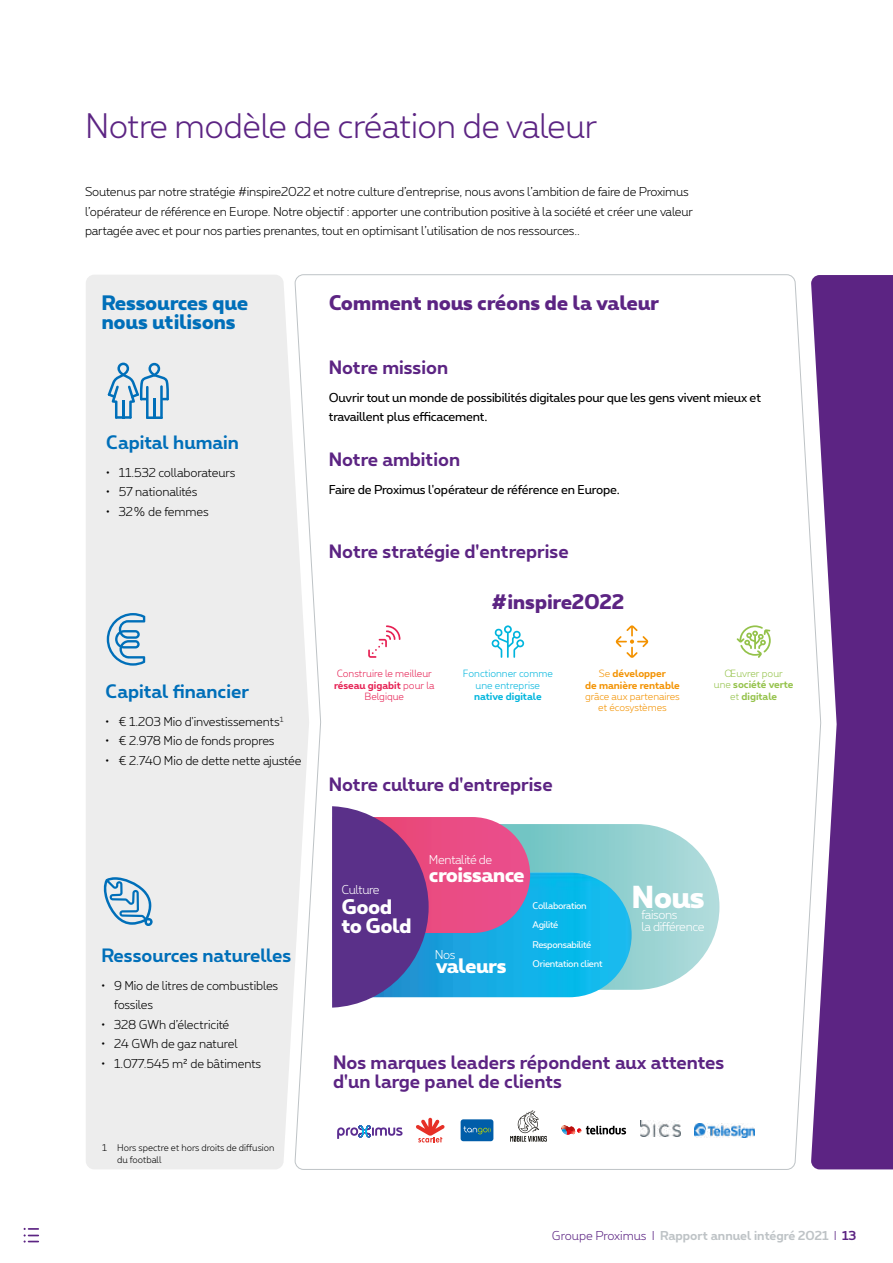
<style>
.page{position:relative;width:893px;height:1263px;background:#fff}
.page>*{position:absolute;margin:0;border:0;box-sizing:border-box;transform-origin:0 0}
.t1{font:300 33px "Proximus";letter-spacing:-.015em;color:#5c2483}
.t2{font:800 29.7px "Proximus";color:#fff}
.t3{font:800 19.5px "Proximus";letter-spacing:-.015em;color:#5c2483}
.t4{font:800 19.5px "Proximus";letter-spacing:-.03em;color:#fff}
.t5{font:800 19.5px/19.5px "Proximus";letter-spacing:-.015em;color:#006fb9}
.t6{font:700 18px/19.5px "Proximus";color:#5c2483}
.t7{font:700 18px "Proximus";color:#006fb9}
.t8{font:300 12px/19.5px "Proximus";letter-spacing:-.015em;color:#000}
.t9{font:12px/19.5px "Proximus";letter-spacing:-.015em;color:#000}
.t10{font:700 12px "Proximus";color:#bec3c6}
.t11{font:300 12px/12px "Proximus";letter-spacing:-.03em;color:#fff}
.t12{font:300 9.75px/11.2px "Proximus";color:#e62154;text-align:center}
.t13{font:700 9.75px/11.2px "Proximus";color:#94c24a;text-align:center}
.t14{font:300 9.75px/11.2px "Proximus";color:#f39200;text-align:center}
.t15{font:300 9.75px/11.2px "Proximus";color:#00b5dd;text-align:center}
.t16{font:700 9.75px/11.2px "Proximus";color:#f39200;text-align:center}
.t17{font:700 9.75px "Proximus";color:#00b5dd}
.t18{font:9px/19.5px "Proximus";letter-spacing:-.03em;color:#fff}
.t19{font:300 9px/12px "Proximus";color:#000}
.s1{font-weight:700}
.s2{font-weight:300}
.s3{font-weight:300;color:#5c2483}
.s4{color:#5c2483}
</style>
<div class="page">
<div style="left:86px;top:275px;width:198px;height:894px;background:#ededed;border-radius:9px"></div>
<svg style="left:811px;top:275px;width:82px;height:894px;background:#754696"></svg>
<svg style="left:108px;top:363px;width:61px;height:56px"></svg>
<hr style="left:153px;top:399px;width:3px;height:20px;background:#006fb9">
<svg style="left:107px;top:613px;width:38px;height:52px"></svg>
<svg style="left:104px;top:877px;width:49px;height:49px"></svg>
<svg style="left:368px;top:625px;width:32px;height:33px"></svg>
<svg style="left:492px;top:625px;width:32px;height:33px"></svg>
<svg style="left:616px;top:625px;width:32px;height:33px"></svg>
<svg style="left:737px;top:625px;width:34px;height:33px"></svg>
<img style="left:530px;top:824px;width:189px;height:166px">
<img style="left:429px;top:872px;width:203px;height:125px">
<img style="left:429px;top:817px;width:101px;height:116px">
<svg style="left:332px;top:806px;width:97px;height:201px;background:#6d4896"></svg>
<svg style="left:561px;top:1125px;width:65px;height:10px"></svg>
<svg style="left:460px;top:1119px;width:34px;height:23px"></svg>
<div style="left:461px;top:1119px;width:32px;height:22px;background:#005da9;border-radius:3px"></div>
<svg style="left:463px;top:1126px;width:28px;height:8px"></svg>
<svg style="left:416px;top:1118px;width:28px;height:24px"></svg>
<svg style="left:337px;top:1125px;width:66px;height:14px"></svg>
<svg style="left:510px;top:1110px;width:37px;height:32px"></svg>
<img style="left:640px;top:1121px;width:41px;height:15px">
<img style="left:694px;top:1123px;width:60px;height:14px">
<svg style="left:24px;top:1228px;width:14px;height:14px"></svg>
<h1 class="t1" style="left:85px;top:103px;width:514px">Notre modèle de création de valeur</h1>
<p class="t8" style="left:85px;top:182px;width:610px">Soutenus par notre stratégie #inspire2022 et notre culture d’entreprise, nous avons l’ambition de faire de Proximus l’opérateur de référence en Europe. Notre objectif : apporter une contribution positive à la société et créer une valeur partagée avec et pour nos parties prenantes, tout en optimisant l’utilisation de nos ressources..</p>
<h3 class="t5" style="left:101px;top:291px;width:149px">Ressources que nous utilisons</h3>
<h3 class="t3" style="left:329px;top:288px;width:332px">Comment nous créons de la valeur</h3>
<h3 class="t7" style="left:106px;top:429px;width:134px">Capital humain</h3>
<p class="t8" style="left:106px;top:462px;width:131px">• 11.532 collaborateurs</p>
<p class="t8" style="left:106px;top:481px;width:93px">• 57 nationalités</p>
<p class="t8" style="left:106px;top:501px;width:104px">• 32% de femmes</p>
<h3 class="t7" style="left:106px;top:678px;width:145px">Capital financier</h3>
<p class="t8" style="left:106px;top:711px;width:179px">• € 1.203 Mio d'investissements<sup>1</sup></p>
<p class="t8" style="left:106px;top:730px;width:170px">• € 2.978 Mio de fonds propres</p>
<p class="t8" style="left:106px;top:750px;width:197px">• € 2.740 Mio de dette nette ajustée</p>
<h3 class="t7" style="left:101px;top:942px;width:192px">Ressources naturelles</h3>
<p class="t8" style="left:114px;top:975px;width:166px;text-indent:-13px">• 9 Mio de litres de combustibles fossiles</p>
<p class="t8" style="left:101px;top:1014px;width:129px">• 328 GWh d’électricité</p>
<p class="t8" style="left:101px;top:1033px;width:138px">• 24 GWh de gaz naturel</p>
<p class="t8" style="left:101px;top:1053px;width:161px">• 1.077.545 m² de bâtiments</p>
<p class="t19" style="left:117px;top:1141px;width:159px;text-indent:-15px">1 Hors spectre et hors droits de diffusion du football</p>
<h3 class="t6" style="left:329px;top:356px;width:121px">Notre mission</h3>
<p class="t9" style="left:329px;top:387px;width:434px">Ouvrir tout un monde de possibilités digitales pour que les gens vivent mieux et travaillent plus efficacement.</p>
<h3 class="t6" style="left:329px;top:448px;width:133px">Notre ambition</h3>
<p class="t9" style="left:329px;top:479px;width:293px">Faire de Proximus l'opérateur de référence en Europe.</p>
<h3 class="t6" style="left:329px;top:540px;width:241px">Notre stratégie d'entreprise</h3>
<h3 class="t3" style="left:491px;top:587px;width:134px">#inspire2022</h3>
<p class="t12" style="left:334px;top:668px;width:102px">Construire le meilleur <span class="s1">réseau gigabit</span> pour la<br>Belgique</p>
<p class="t15" style="left:463px;top:668px;width:92px">Fonctionner comme une entreprise</p>
<p class="t17" style="left:474px;top:689px;width:69px">native digitale</p>
<p class="t16" style="left:585px;top:667px;width:96px"><span class="s2">Se</span> développer<br>de manière rentable</p>
<p class="t14" style="left:585px;top:690px;width:96px">grâce aux partenaires et écosystèmes</p>
<p class="t13" style="left:714px;top:667px;width:81px"><span class="s2">Œuvrer pour<br>une</span> société verte <span class="s2">et</span> digitale</p>
<h3 class="t6" style="left:329px;top:773px;width:226px">Notre culture d'entreprise</h3>
<p class="t11" style="left:429px;top:852px;width:65px">Mentalité de</p>
<p class="t11" style="left:341px;top:883px;width:40px">Culture</p>
<h3 class="t4" style="left:341px;top:892px;width:52px">Good</h3>
<h3 class="t4" style="left:341px;top:912px;width:72px">to Gold</h3>
<h3 class="t4" style="left:429px;top:860px;width:97px">croissance</h3>
<p class="t11" style="left:435px;top:948px;width:22px">Nos</p>
<h3 class="t4" style="left:436px;top:952px;width:72px">valeurs</h3>
<p class="t18" style="left:533px;top:895px;width:72px">Collaboration<br>Agilité<br>Responsabilité<br>Orientation client</p>
<h2 class="t2" style="left:632px;top:875px;width:75px">Nous</h2>
<p class="t11" style="left:641px;top:907px;width:64px">faisons<br>la différence</p>
<h3 class="t6" style="left:333px;top:1051px;width:393px">Nos marques leaders répondent aux attentes d'un large panel de clients</h3>
<p class="t10" style="left:552px;top:1226px;width:306px"><span class="s3">Groupe Proximus I</span> Rapport annuel intégré 2021 <span class="s3">I</span> <span class="s4">13</span></p>
</div>
